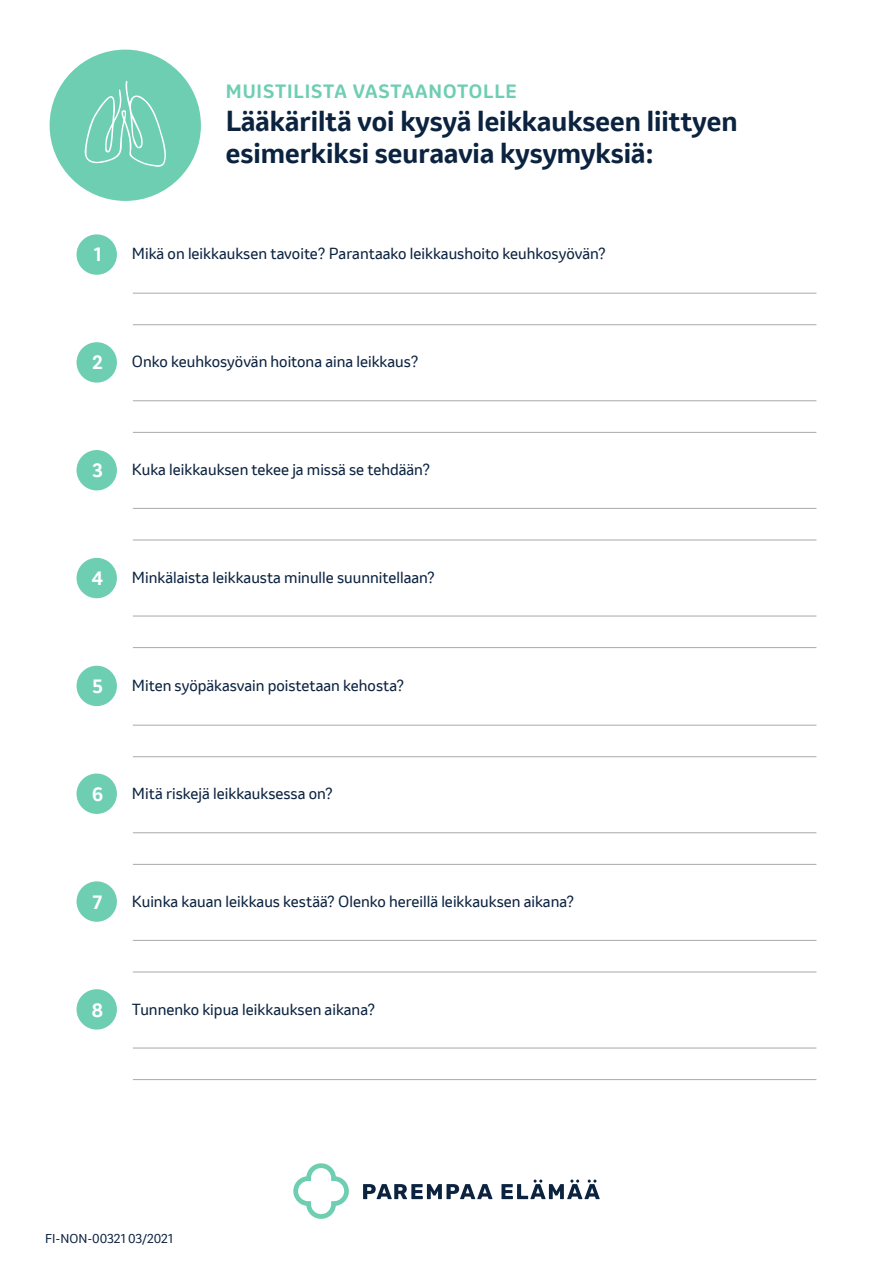
<style>
.page{position:relative;width:893px;height:1263px;background:#fff}
.page>*{position:absolute;margin:0;border:0;box-sizing:border-box;transform-origin:0 0}
.t1{font:700 27px/32.4px "Invention";color:#0c2340}
.t2{font:700 18px "Invention";letter-spacing:.05em;color:#6eceb2}
.t3{font:700 18px "Invention";color:#fff}
.t4{font:15px "Invention";color:#0c2340}
.t5{font:12px "Invention";color:#0c2340}
</style>
<div class="page">
<svg style="left:293px;top:1163px;width:56px;height:56px"></svg>
<svg style="left:363px;top:1184px;width:129px;height:15px"></svg>
<svg style="left:501px;top:1179px;width:99px;height:20px"></svg>
<hr style="left:133px;top:293px;width:683px;height:1px;background:#a7a9ac">
<hr style="left:133px;top:324px;width:683px;height:1px;background:#a7a9ac">
<hr style="left:133px;top:725px;width:683px;height:1px;background:#a7a9ac">
<hr style="left:133px;top:756px;width:683px;height:1px;background:#a7a9ac">
<hr style="left:133px;top:508px;width:683px;height:1px;background:#a7a9ac">
<hr style="left:133px;top:540px;width:683px;height:1px;background:#a7a9ac">
<hr style="left:133px;top:940px;width:683px;height:1px;background:#a7a9ac">
<hr style="left:133px;top:971px;width:683px;height:1px;background:#a7a9ac">
<hr style="left:133px;top:400px;width:683px;height:1px;background:#a7a9ac">
<hr style="left:133px;top:432px;width:683px;height:1px;background:#a7a9ac">
<hr style="left:133px;top:832px;width:683px;height:1px;background:#a7a9ac">
<hr style="left:133px;top:864px;width:683px;height:1px;background:#a7a9ac">
<hr style="left:133px;top:616px;width:683px;height:1px;background:#a7a9ac">
<hr style="left:133px;top:647px;width:683px;height:1px;background:#a7a9ac">
<hr style="left:133px;top:1048px;width:683px;height:1px;background:#a7a9ac">
<hr style="left:133px;top:1079px;width:683px;height:1px;background:#a7a9ac">
<div style="left:77px;top:234px;width:40px;height:41px;background:#6eceb2;border-radius:50%"></div>
<div style="left:77px;top:450px;width:40px;height:40px;background:#6eceb2;border-radius:50%"></div>
<div style="left:77px;top:666px;width:40px;height:40px;background:#6eceb2;border-radius:50%"></div>
<div style="left:77px;top:342px;width:40px;height:41px;background:#6eceb2;border-radius:50%"></div>
<div style="left:77px;top:558px;width:40px;height:40px;background:#6eceb2;border-radius:50%"></div>
<div style="left:77px;top:773px;width:40px;height:41px;background:#6eceb2;border-radius:50%"></div>
<div style="left:77px;top:881px;width:40px;height:41px;background:#6eceb2;border-radius:50%"></div>
<div style="left:77px;top:989px;width:40px;height:40px;background:#6eceb2;border-radius:50%"></div>
<div style="left:50px;top:50px;width:151px;height:151px;background:#6eceb2;border-radius:50%"></div>
<svg style="left:84px;top:81px;width:82px;height:86px"></svg>
<p class="t2" style="left:226px;top:78px;width:292px">MUISTILISTA VASTAANOTOLLE</p>
<p class="t3" style="left:94px;top:241px;width:9px">1</p>
<h1 class="t1" style="left:226px;top:105px;width:513px">Lääkäriltä voi kysyä leikkaukseen liittyen esimerkiksi seuraavia kysymyksiä:</h1>
<p class="t4" style="left:132px;top:243px;width:475px">Mikä on leikkauksen tavoite? Parantaako leikkaushoito keuhkosyövän?</p>
<p class="t3" style="left:92px;top:349px;width:12px">2</p>
<p class="t4" style="left:132px;top:351px;width:288px">Onko keuhkosyövän hoitona aina leikkaus?</p>
<p class="t3" style="left:92px;top:457px;width:12px">3</p>
<p class="t4" style="left:132px;top:459px;width:300px">Kuka leikkauksen tekee ja missä se tehdään?</p>
<p class="t3" style="left:92px;top:565px;width:13px">4</p>
<p class="t4" style="left:132px;top:567px;width:305px">Minkälaista leikkausta minulle suunnitellaan?</p>
<p class="t3" style="left:92px;top:673px;width:12px">5</p>
<p class="t4" style="left:132px;top:675px;width:274px">Miten syöpäkasvain poistetaan kehosta?</p>
<p class="t3" style="left:92px;top:781px;width:12px">6</p>
<p class="t4" style="left:132px;top:783px;width:202px">Mitä riskejä leikkauksessa on?</p>
<p class="t3" style="left:93px;top:889px;width:11px">7</p>
<p class="t4" style="left:132px;top:891px;width:444px">Kuinka kauan leikkaus kestää? Olenko hereillä leikkauksen aikana?</p>
<p class="t3" style="left:92px;top:997px;width:13px">8</p>
<p class="t4" style="left:132px;top:999px;width:245px">Tunnenko kipua leikkauksen aikana?</p>
<p class="t5" style="left:45px;top:1230px;width:129px">FI-NON-00321 03/2021</p>
</div>
